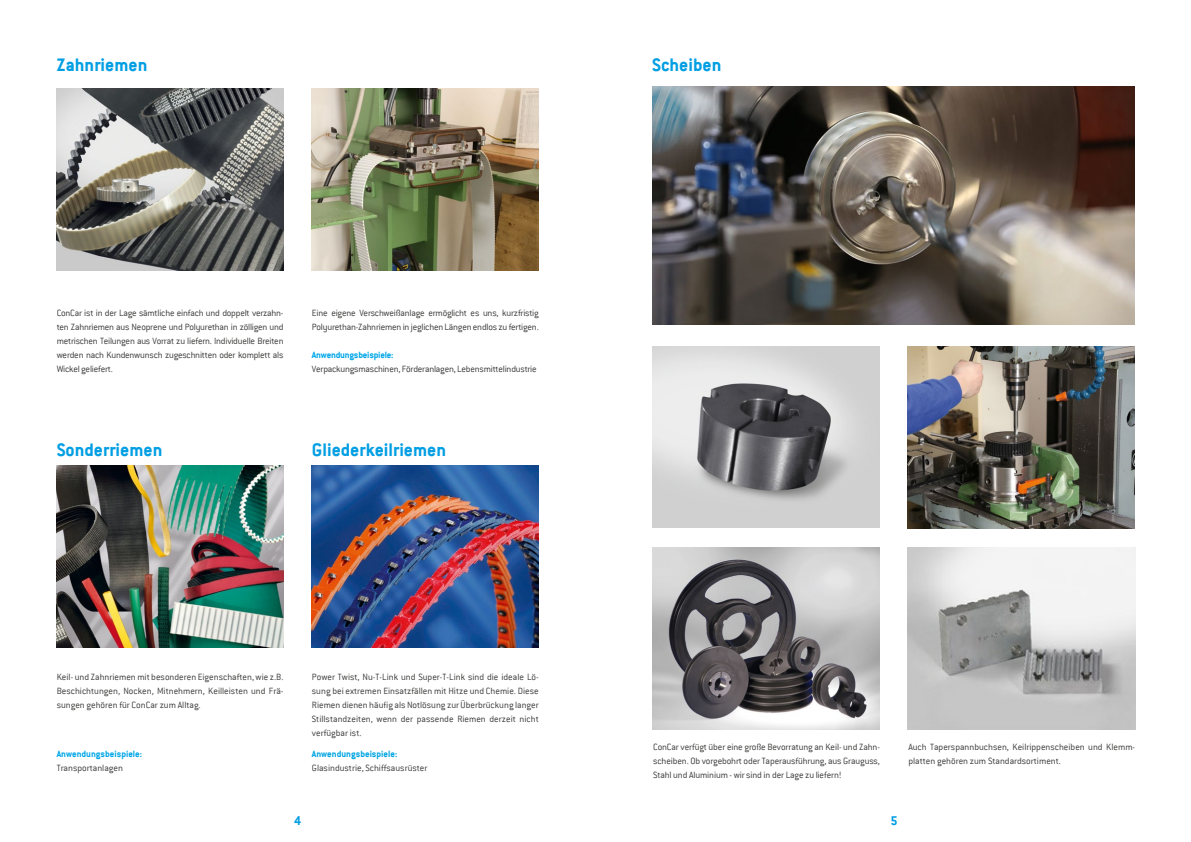
<style>
.page{position:relative;width:1191px;height:842px;background:#fff}
.page>*{position:absolute;margin:0;border:0;box-sizing:border-box;transform-origin:0 0}
.t1{font:700 20px "Conduit ITC";color:#009ee3}
.t2{font:700 14px "Conduit ITC";color:#009ee3}
.t3{font:300 10px/14px "Conduit ITC";letter-spacing:-.01em;color:#3b3b3a;text-align:justify}
.t4{font:700 10px "Conduit ITC";letter-spacing:-.01em;color:#00a7e7}
.t5{font:700 10px "Conduit ITC";color:#00a5e2}
</style>
<div class="page">
<img style="left:57px;top:466px;width:226px;height:181px">
<img style="left:57px;top:89px;width:226px;height:182px">
<img style="left:312px;top:466px;width:227px;height:181px">
<img style="left:312px;top:89px;width:227px;height:182px">
<img style="left:652px;top:87px;width:482px;height:237px">
<img style="left:652px;top:346px;width:227px;height:181px">
<img style="left:652px;top:548px;width:227px;height:181px">
<img style="left:907px;top:346px;width:227px;height:182px">
<img style="left:907px;top:548px;width:228px;height:181px">
<h1 class="t1" style="left:57px;top:53px;width:92px">Zahnriemen</h1>
<h1 class="t1" style="left:652px;top:53px;width:71px">Scheiben</h1>
<p class="t3" style="left:57px;top:306px;width:228px">ConCar ist in der Lage sämtliche einfach und doppelt verzahn&shy;ten Zahnriemen aus Neoprene und Polyurethan in zölligen und metrischen Teilungen aus Vorrat zu liefern. Individuelle Breiten werden nach Kundenwunsch zugeschnitten oder komplett als Wickel geliefert.</p>
<h1 class="t1" style="left:57px;top:438px;width:107px">Sonderriemen</h1>
<p class="t3" style="left:312px;top:306px;width:228px">Eine eigene Verschweißanlage ermöglicht es uns, kurzfristig<br>Polyurethan-Zahnriemen in jeglichen Längen endlos zu fertigen.</p>
<p class="t4" style="left:312px;top:349px;width:83px">Anwendungsbeispiele:</p>
<p class="t3" style="left:312px;top:362px;width:226px">Verpackungsmaschinen, Förderanlagen, Lebensmittelindustrie</p>
<h1 class="t1" style="left:312px;top:438px;width:136px">Gliederkeilriemen</h1>
<p class="t3" style="left:57px;top:670px;width:228px">Keil- und Zahnriemen mit besonderen Eigenschaften, wie z.B.<br>Beschichtungen, Nocken, Mitnehmern, Keilleisten und Frä&shy;sungen gehören für ConCar zum Alltag.</p>
<p class="t4" style="left:57px;top:748px;width:87px">Anwendungsbeispiele:</p>
<p class="t3" style="left:57px;top:761px;width:68px">Transportanlagen</p>
<p class="t3" style="left:312px;top:670px;width:228px">Power Twist, Nu-T-Link und Super-T-Link sind die ideale Lö&shy;sung bei extremen Einsatzfällen mit Hitze und Chemie. Diese Riemen dienen häufig als Notlösung zur Überbrückung langer Stillstandzeiten, wenn der passende Riemen derzeit nicht verfügbar ist.</p>
<p class="t5" style="left:312px;top:748px;width:87px">Anwendungsbeispiele:</p>
<p class="t3" style="left:312px;top:761px;width:117px">Glasindustrie, Schiffsausrüster</p>
<p class="t3" style="left:653px;top:740px;width:228px">ConCar verfügt über eine große Bevorratung an Keil- und Zahn&shy;scheiben. Ob vorgebohrt oder Taperausführung, aus Grauguss, Stahl und Aluminium - wir sind in der Lage zu liefern!</p>
<p class="t3" style="left:908px;top:740px;width:228px">Auch Taperspannbuchsen, Keilrippenscheiben und Klemm&shy;platten gehören zum Standardsortiment.</p>
<h2 class="t2" style="left:294px;top:813px;width:9px">4</h2>
<h2 class="t2" style="left:890px;top:813px;width:9px">5</h2>
</div>
